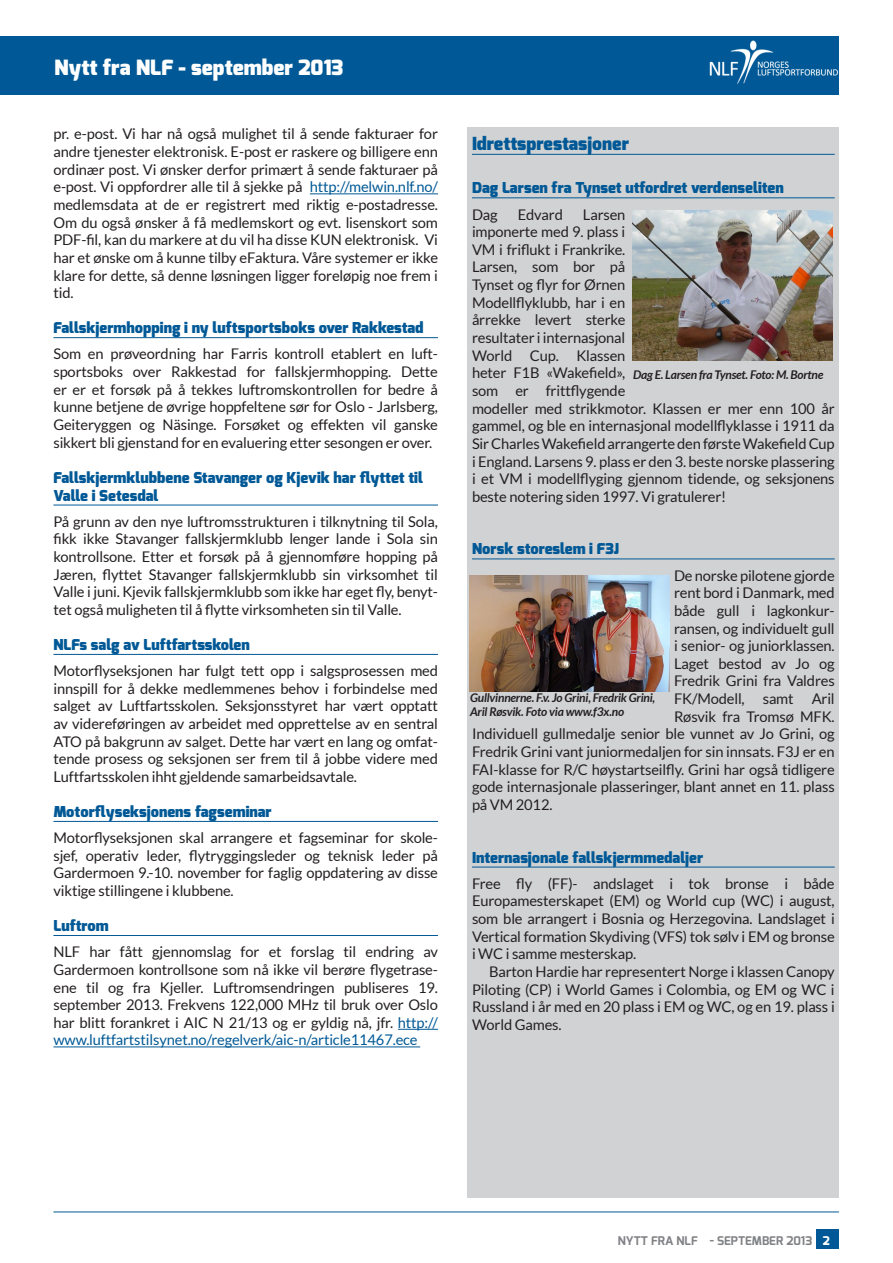
<style>
.page{position:relative;width:893px;height:1263px;background:#fff}
.page>*{position:absolute;margin:0;border:0;box-sizing:border-box;transform-origin:0 0}
.t1{font:900 21px "Exo";color:#fff}
.Overskrift_2{font:900 18px "Exo";color:#005996}
.Overskrift_3{font:900 15px/18px "Exo";color:#005996}
.Brødtekst{font:14.7px/17.7px "Lato";letter-spacing:-.01em;color:#231f20;text-align:justify}
.Brødtekst_P2{font:14.7px/17.7px "Lato";letter-spacing:-.01em;color:#231f20;text-align:justify}
.Bildetekst{font:italic 700 12px/14.4px "Lato";letter-spacing:-.02em;color:#231f20}
.Bunntekst{font:700 12px "Exo";color:#808285}
.Bunntekst-2{font:800 12px "Exo";color:#fff}
.s1{color:#005996}
</style>
<div class="page">
<div style="left:0;top:36px;width:839px;height:59px;background:#005996"></div>
<div style="left:817px;top:1229px;width:22px;height:19px;background:#005996"></div>
<div style="left:468px;top:128px;width:371px;height:1070px;background:#d1d2d4"></div>
<hr style="left:310px;top:193px;width:128px;height:1px;background:#005996">
<hr style="left:53px;top:337px;width:385px;height:1px;background:#005996">
<hr style="left:53px;top:505px;width:385px;height:1px;background:#005996">
<hr style="left:53px;top:654px;width:385px;height:1px;background:#005996">
<hr style="left:53px;top:821px;width:385px;height:1px;background:#005996">
<hr style="left:53px;top:935px;width:385px;height:1px;background:#005996">
<hr style="left:398px;top:1029px;width:40px;height:1px;background:#005996">
<hr style="left:53px;top:1046px;width:367px;height:1px;background:#005996">
<img style="left:710px;top:40px;width:128px;height:44px">
<hr style="left:472px;top:154px;width:363px;height:1px;background:#005996">
<hr style="left:472px;top:198px;width:363px;height:1px;background:#005996">
<hr style="left:472px;top:559px;width:363px;height:1px;background:#005996">
<hr style="left:472px;top:867px;width:363px;height:1px;background:#005996">
<img style="left:632px;top:210px;width:201px;height:151px">
<img style="left:469px;top:575px;width:201px;height:117px">
<hr style="left:53px;top:1211px;width:786px;height:1px;background:#005996">
<p class="t1" style="left:55px;top:54px;width:291px">Nytt fra NLF - september 2013</p>
<p class="Brødtekst" style="left:53px;top:125px;width:386px">pr. e-post. Vi har nå også mulighet til å sende fakturaer for andre tjenester elektronisk. E-post er raskere og billigere enn ordinær post. Vi ønsker derfor primært å sende fakturaer på e-post. Vi oppfordrer alle til å sjekke på <span class="s1">http://melwin.nlf.no/ </span>medlemsdata at de er registrert med riktig e-postadresse.<br>Om du også ønsker å få medlemskort og evt. lisenskort som PDF-fil, kan du markere at du vil ha disse KUN elektronisk. Vi har et ønske om å kunne tilby eFaktura. Våre systemer er ikke klare for dette, så denne løsningen ligger foreløpig noe frem i tid.</p>
<p class="Overskrift_3" style="left:53px;top:319px;width:372px">Fallskjermhopping i ny luftsportsboks over Rakkestad</p>
<p class="Brødtekst" style="left:53px;top:345px;width:386px">Som en prøveordning har Farris kontroll etablert en luft&shy;sportsboks over Rakkestad for fallskjermhopping. Dette er er et forsøk på å tekkes luftromskontrollen for bedre å kunne betjene de øvrige hoppfeltene sør for Oslo - Jarlsberg, Geiteryggen og Näsinge. Forsøket og effekten vil ganske sikkert bli gjenstand for en evaluering etter sesongen er over.</p>
<p class="Overskrift_3" style="left:53px;top:468px;width:371px">Fallskjermklubbene Stavanger og Kjevik har flyttet til<br>Valle i Setesdal</p>
<p class="Brødtekst" style="left:53px;top:512px;width:386px">På grunn av den nye luftromsstrukturen i tilknytning til Sola, fikk ikke Stavanger fallskjermklubb lenger lande i Sola sin kontrollsone. Etter et forsøk på å gjennomføre hopping på Jæren, flyttet Stavanger fallskjermklubb sin virksomhet til Valle i juni. Kjevik fallskjermklubb som ikke har eget fly, benyt&shy;tet også muligheten til å flytte virksomheten sin til Valle.</p>
<p class="Overskrift_3" style="left:53px;top:636px;width:198px">NLFs salg av Luftfartsskolen</p>
<p class="Brødtekst" style="left:53px;top:662px;width:386px">Motorflyseksjonen har fulgt tett opp i salgsprosessen med innspill for å dekke medlemmenes behov i forbindelse med salget av Luftfartsskolen. Seksjonsstyret har vært opptatt av videreføringen av arbeidet med opprettelse av en sentral ATO på bakgrunn av salget. Dette har vært en lang og omfat&shy;tende prosess og seksjonen ser frem til å jobbe videre med Luftfartsskolen ihht gjeldende samarbeidsavtale.</p>
<p class="Overskrift_3" style="left:53px;top:803px;width:220px">Motorflyseksjonens fagseminar</p>
<p class="Brødtekst" style="left:53px;top:829px;width:386px">Motorflyseksjonen skal arrangere et fagseminar for skole&shy;sjef, operativ leder, flytryggingsleder og teknisk leder på Gardermoen 9.-10. november for faglig oppdatering av disse viktige stillingene i klubbene.</p>
<p class="Overskrift_3" style="left:53px;top:917px;width:57px">Luftrom</p>
<p class="Brødtekst" style="left:53px;top:943px;width:386px">NLF har fått gjennomslag for et forslag til endring av Gardermoen kontrollsone som nå ikke vil berøre flygetrase&shy;ene til og fra Kjeller. Luftromsendringen publiseres 19. september 2013. Frekvens 122,000 MHz til bruk over Oslo har blitt forankret i AIC N 21/13 og er gyldig nå, jfr. <span class="s1">http:// www.luftfartstilsynet.no/regelverk/aic-n/article11467.ece</span></p>
<p class="Overskrift_2" style="left:472px;top:132px;width:159px">Idrettsprestasjoner</p>
<p class="Overskrift_3" style="left:472px;top:179px;width:313px">Dag Larsen fra Tynset utfordret verdenseliten</p>
<p class="Brødtekst" style="left:472px;top:205px;width:27px">Dag</p>
<p class="Brødtekst" style="left:518px;top:205px;width:47px">Edvard</p>
<p class="Brødtekst" style="left:472px;top:205px;width:364px;text-align:left;text-indent:111px">Larsen<br>imponerte med 9. plass i<br>VM i friflukt i Frankrike.<br>Larsen, som bor på<br>Tynset og flyr for Ørnen<br>Modellflyklubb, har i en<br>årrekke levert sterke<br>resultater i internasjonal<br>World Cup. Klassen<br>heter F1B «Wakefield»,<br>som er frittflygende<br>modeller med strikkmotor. Klassen er mer enn 100 år gammel, og ble en internasjonal modellflyklasse i 1911 da Sir Charles Wakefield arrangerte den første Wakefield Cup i England. Larsens 9. plass er den 3. beste norske plassering i et VM i modellflyging gjennom tidende, og seksjonens beste notering siden 1997. Vi gratulerer!</p>
<p class="Overskrift_3" style="left:472px;top:540px;width:149px">Norsk storeslem i F3J</p>
<p class="Brødtekst" style="left:674px;top:566px;width:162px">De norske pilotene gjorde</p>
<p class="Brødtekst" style="left:674px;top:584px;width:162px">rent bord i Danmark, med</p>
<p class="Brødtekst" style="left:674px;top:602px;width:162px">både gull i lagkonkur-</p>
<p class="Brødtekst" style="left:674px;top:619px;width:162px">ransen, og individuelt gull</p>
<p class="Brødtekst" style="left:674px;top:637px;width:162px">i senior- og juniorklassen.</p>
<p class="Brødtekst" style="left:674px;top:654px;width:162px">Laget bestod av Jo og</p>
<p class="Brødtekst" style="left:674px;top:672px;width:162px">Fredrik Grini fra Valdres</p>
<p class="Brødtekst" style="left:674px;top:690px;width:162px">FK/Modell, samt Aril</p>
<p class="Brødtekst" style="left:674px;top:707px;width:162px">Røsvik fra Tromsø MFK.</p>
<p class="Brødtekst" style="left:472px;top:725px;width:364px">Individuell gullmedalje senior ble vunnet av Jo Grini, og</p>
<p class="Brødtekst" style="left:472px;top:743px;width:364px">Fredrik Grini vant juniormedaljen for sin innsats. F3J er en</p>
<p class="Brødtekst" style="left:472px;top:760px;width:364px">FAI-klasse for R/C høystartseilfly. Grini har også tidligere</p>
<p class="Brødtekst" style="left:472px;top:778px;width:364px">gode internasjonale plasseringer, blant annet en 11. plass</p>
<p class="Brødtekst" style="left:472px;top:796px;width:82px">på VM 2012.</p>
<p class="Overskrift_3" style="left:472px;top:848px;width:233px">Internasjonale fallskjermmedaljer</p>
<p class="Brødtekst" style="left:472px;top:874px;width:364px">Free fly (FF)- andslaget i tok bronse i både Europamesterskapet (EM) og World cup (WC) i august, som ble arrangert i Bosnia og Herzegovina. Landslaget i Vertical formation Skydiving (VFS) tok sølv i EM og bronse i WC i samme mesterskap.</p>
<p class="Brødtekst_P2" style="left:472px;top:963px;width:364px;text-indent:17px">Barton Hardie har representert Norge i klassen Canopy Piloting (CP) i World Games i Colombia, og EM og WC i Russland i år med en 20 plass i EM og WC, og en 19. plass i World Games.</p>
<p class="Bildetekst" style="left:633px;top:367px;width:192px">Dag E. Larsen fra Tynset. Foto: M. Bortne</p>
<p class="Bildetekst" style="left:470px;top:690px;width:187px">Gullvinnerne. F.v. Jo Grini, Fredrik Grini,<br>Aril Røsvik. Foto via www.f3x.no</p>
<p class="Bunntekst" style="left:618px;top:1232px;width:196px">NYTT FRA NLF - SEPTEMBER 2013</p>
<p class="Bunntekst-2" style="left:823px;top:1232px;width:9px">2</p>
</div>
